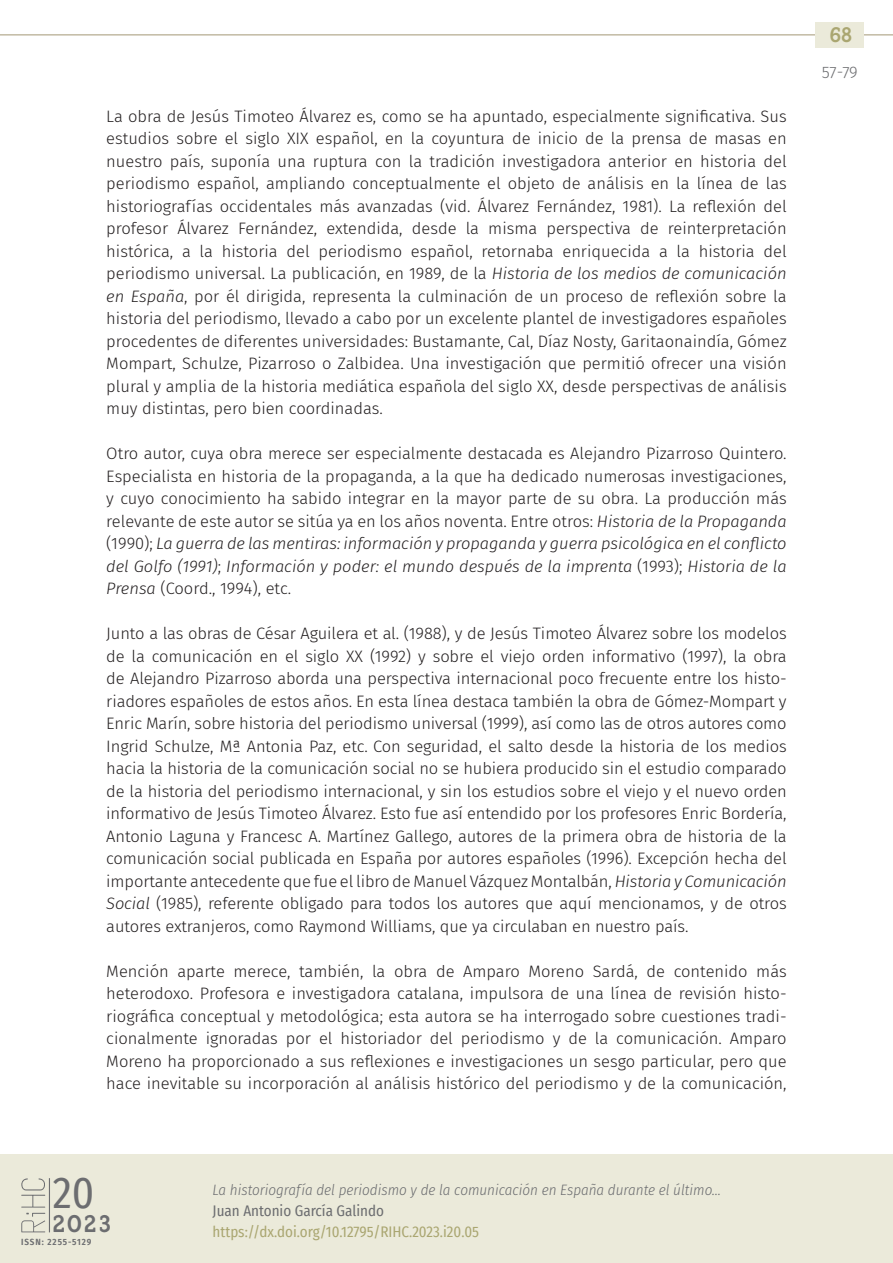
<style>
.page{position:relative;width:893px;height:1263px;background:#fff}
.page>*{position:absolute;margin:0;border:0;box-sizing:border-box;transform-origin:0 0}
.t1{font:43.2px "Fira Sans Condensed";color:#6c6d70}
.t2{font:600 24px "Gambero";color:#6c6d70}
.t3{font:600 21px "Gambero";color:#aaa671}
._00_bsc{font:300 16.5px/22.5px "Fira Sans";color:#231f20;text-align:justify}
.t4{font:300 16.5px "Fira Sans";color:#6c6d70}
.t5{font:italic 300 15px "Fira Sans Condensed";color:#6c6d70}
.t6{font:15px "Fira Sans Condensed";color:#aaa671}
.t7{font:15px "Fira Sans Condensed";color:#6c6d70}
.t8{font:600 9px "Fira Sans Condensed";letter-spacing:.1em;color:#6c6d70}
.s1{font-style:italic}
</style>
<div class="page">
<hr style="left:0;top:34px;width:893px;height:1px;background:#aea385">
<div style="left:816px;top:22px;width:48px;height:26px;background:#ebeada"></div>
<div style="left:0;top:1154px;width:893px;height:109px;background:#ebeada"></div>
<hr style="left:49px;top:1178px;width:1px;height:54px;background:#6c6d70">
<svg style="left:21px;top:1178px;width:24px;height:29px"></svg>
<svg style="left:21px;top:1213px;width:24px;height:19px"></svg>
<p class="_00_bsc" style="left:106px;top:105px;width:682px">La obra de Jesús Timoteo Álvarez es, como se ha apuntado, especialmente significativa. Sus estudios sobre el siglo XIX español, en la coyuntura de inicio de la prensa de masas en nuestro país, suponía una ruptura con la tradición investigadora anterior en historia del periodismo español, ampliando conceptualmente el objeto de análisis en la línea de las historiografías occidentales más avanzadas (vid. Álvarez Fernández, 1981). La reflexión del profesor Álvarez Fernández, extendida, desde la misma perspectiva de reinterpretación histórica, a la historia del periodismo español, retornaba enriquecida a la historia del periodismo universal. La publicación, en 1989, de la <span class="s1">Historia de los medios de comunicación en España</span>, por él dirigida, representa la culminación de un proceso de reflexión sobre la historia del periodismo, llevado a cabo por un excelente plantel de investigadores españoles procedentes de diferentes universidades: Bustamante, Cal, Díaz Nosty, Garitaonaindía, Gómez Mompart, Schulze, Pizarroso o Zalbidea. Una investigación que permitió ofrecer una visión plural y amplia de la historia mediática española del siglo XX, desde perspectivas de análisis muy distintas, pero bien coordinadas.</p>
<p class="_00_bsc" style="left:106px;top:442px;width:682px">Otro autor, cuya obra merece ser especialmente destacada es Alejandro Pizarroso Quintero.<br>Especialista en historia de la propaganda, a la que ha dedicado numerosas investigaciones, y cuyo conocimiento ha sabido integrar en la mayor parte de su obra. La producción más relevante de este autor se sitúa ya en los años noventa. Entre otros: <span class="s1">Historia de la Propaganda </span>(1990); <span class="s1">La guerra de las mentiras: información y propaganda y guerra psicológica en el conflicto del Golfo (1991)</span>; <span class="s1">Información y poder: el mundo después de la imprenta</span> (1993); <span class="s1">Historia de la Prensa</span> (Coord., 1994), etc.</p>
<p class="_00_bsc" style="left:106px;top:622px;width:682px">Junto a las obras de César Aguilera et al. (1988), y de Jesús Timoteo Álvarez sobre los modelos de la comunicación en el siglo XX (1992) y sobre el viejo orden informativo (1997), la obra de Alejandro Pizarroso aborda una perspectiva internacional poco frecuente entre los histo&shy;riadores españoles de estos años. En esta línea destaca también la obra de Gómez-Mompart y Enric Marín, sobre historia del periodismo universal (1999), así como las de otros autores como Ingrid Schulze, Mª Antonia Paz, etc. Con seguridad, el salto desde la historia de los medios hacia la historia de la comunicación social no se hubiera producido sin el estudio comparado de la historia del periodismo internacional, y sin los estudios sobre el viejo y el nuevo orden informativo de Jesús Timoteo Álvarez. Esto fue así entendido por los profesores Enric Bordería, Antonio Laguna y Francesc A. Martínez Gallego, autores de la primera obra de historia de la comunicación social publicada en España por autores españoles (1996). Excepción hecha del importante antecedente que fue el libro de Manuel Vázquez Montalbán, <span class="s1">Historia y Comunicación Social</span> (1985), referente obligado para todos los autores que aquí mencionamos, y de otros autores extranjeros, como Raymond Williams, que ya circulaban en nuestro país.</p>
<p class="_00_bsc" style="left:106px;top:960px;width:682px">Mención aparte merece, también, la obra de Amparo Moreno Sardá, de contenido más heterodoxo. Profesora e investigadora catalana, impulsora de una línea de revisión histo&shy;riográfica conceptual y metodológica; esta autora se ha interrogado sobre cuestiones tradi&shy;cionalmente ignoradas por el historiador del periodismo y de la comunicación. Amparo Moreno ha proporcionado a sus reflexiones e investigaciones un sesgo particular, pero que hace inevitable su incorporación al análisis histórico del periodismo y de la comunicación,</p>
<h1 class="t1" style="left:53px;top:1160px;width:43px">20</h1>
<h2 class="t2" style="left:53px;top:1209px;width:60px">2023</h2>
<p class="t8" style="left:21px;top:1234px;width:71px">ISSN: 2255-5129</p>
<p class="t5" style="left:213px;top:1179px;width:510px">La historiografía del periodismo y de la comunicación en España durante el último…</p>
<p class="t7" style="left:213px;top:1199px;width:173px">Juan Antonio García Galindo</p>
<p class="t6" style="left:213px;top:1220px;width:268px">https://dx.doi.org/10.12795/RIHC.2023.i20.05</p>
<p class="t3" style="left:830px;top:22px;width:24px">68</p>
<p class="t4" style="left:822px;top:60px;width:37px">57-79</p>
</div>
